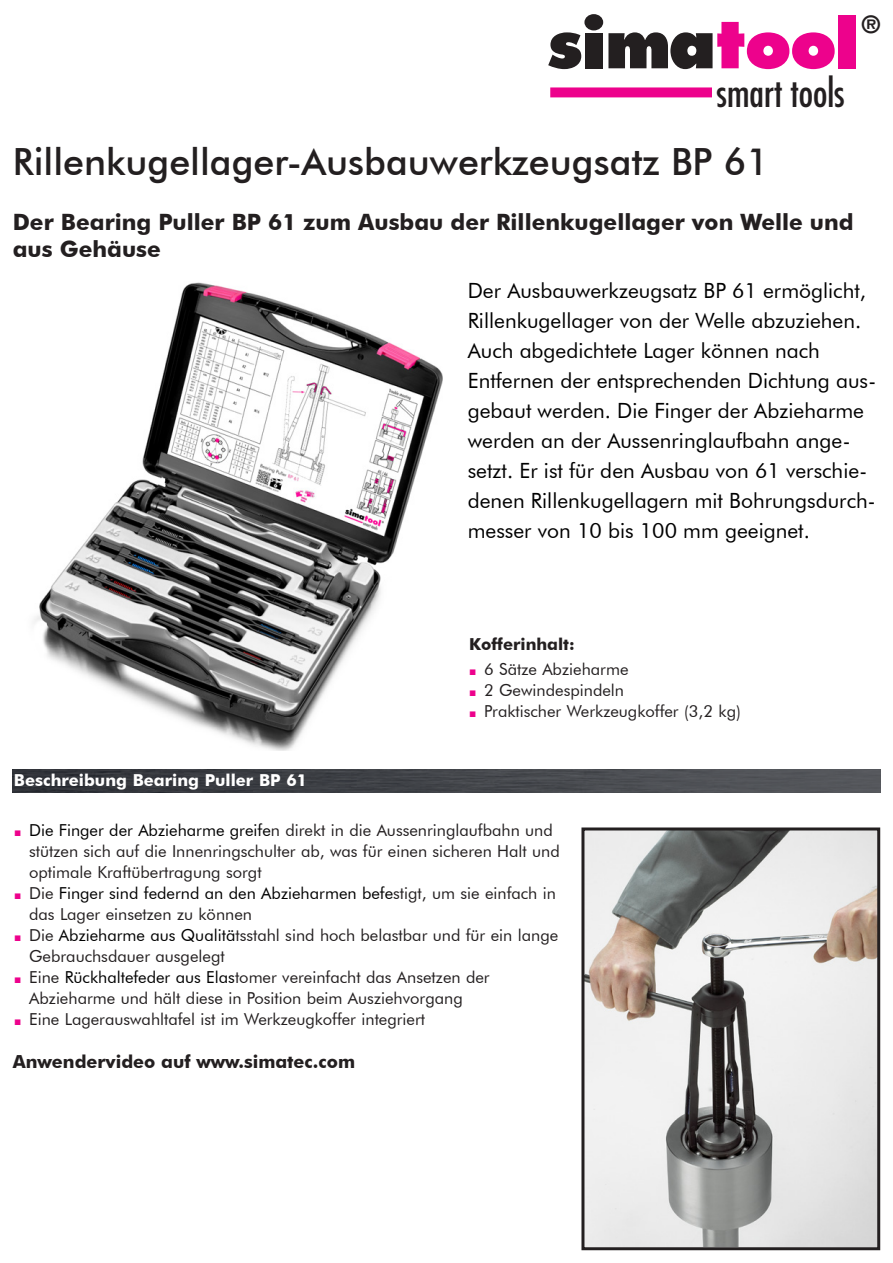
<style>
.page{position:relative;width:893px;height:1263px;background:#fff}
.page>*{position:absolute;margin:0;border:0;box-sizing:border-box;transform-origin:0 0}
.t1{font:condensed 38.1px "Futura";color:#231f20}
.t2{font:500 37.5px "Futura BT";color:#231f20}
.t3{font:700 23.1px "Futura";color:#231f20}
.t4{font:700 22.5px/27px "Futura BT";color:#231f20}
.t5{font:21px/30px "Futura BT";color:#000}
.t6{font:700 18px "Futura BT";color:#231f20}
.t7{font:16.5px/21px "Futura BT";color:#231f20}
.t8{font:700 16.5px "Futura BT";color:#fff}
.t9{font:700 16.5px "Futura BT";color:#231f20}
.s1{font-family:"Arial";font-size:12px;color:#ed028c}
.s2{color:#000}
</style>
<div class="page">
<div style="left:839px;top:15px;width:17px;height:53px;background:#ed028c"></div>
<svg style="left:548px;top:32px;width:33px;height:37px"></svg>
<div style="left:585px;top:33px;width:17px;height:35px;background:#231f20"></div>
<svg style="left:608px;top:22px;width:227px;height:47px"></svg>
<div style="left:550px;top:87px;width:162px;height:10px;background:#ed028c"></div>
<div style="left:584px;top:14px;width:19px;height:16px;background:#231f20;border-radius:50%"></div>
<img style="left:34px;top:282px;width:409px;height:468px">
<img style="left:585px;top:831px;width:291px;height:415px">
<div style="left:581px;top:827px;width:299px;height:423px;border:3px solid #231f20"></div>
<img style="left:13px;top:769px;width:867px;height:24px">
<p class="t1" style="left:717px;top:70px;width:130px">smart tools</p>
<p class="t3" style="left:862px;top:9px;width:20px">®</p>
<p class="t2" style="left:13px;top:139px;width:758px">Rillenkugellager-Ausbauwerkzeugsatz BP 61</p>
<p class="t4" style="left:13px;top:208px;width:842px">Der Bearing Puller BP 61 zum Ausbau der Rillenkugellager von Welle und aus Gehäuse</p>
<p class="t5" style="left:468px;top:275px;width:410px">Der Ausbauwerkzeugsatz BP 61 ermöglicht, Rillenkugellager von der Welle abzuziehen.<br>Auch abgedichtete Lager können nach Entfernen der entsprechenden Dichtung aus&shy;gebaut werden. Die Finger der Abzieharme werden an der Aussenringlaufbahn ange&shy;setzt. Er ist für den Ausbau von 61 verschie&shy;denen Rillenkugellagern mit Bohrungsdurch&shy;messer von 10 bis 100 mm geeignet.</p>
<p class="t8" style="left:14px;top:770px;width:295px">Beschreibung Bearing Puller BP 61</p>
<p class="t9" style="left:469px;top:634px;width:107px">Kofferinhalt:</p>
<p class="t7" style="left:469px;top:659px;width:161px"><span class="s1">■</span> 6 Sätze Abzieharme</p>
<p class="t7" style="left:469px;top:680px;width:156px"><span class="s1">■</span> 2 Gewindespindeln</p>
<p class="t7" style="left:469px;top:701px;width:273px"><span class="s1">■</span> Praktischer Werkzeugkoffer (3,2 kg)</p>
<p class="t7" style="left:29px;top:819px;width:532px;text-indent:-15px"><span class="s1">■</span> <span class="s2">Die Finger der Abzieharme greife</span>n direkt in die Aussenringlaufbahn und stützen sich auf die Innenringschulter ab, was für einen sicheren Halt und optimale Kraftübertragung sorgt</p>
<p class="t7" style="left:29px;top:882px;width:528px;text-indent:-15px"><span class="s1">■</span> Die <span class="s2">Finger sind federnd an den Abzieharmen befe</span>stigt, um sie einfach in das Lager einsetzen zu können</p>
<p class="t7" style="left:29px;top:924px;width:531px;text-indent:-15px"><span class="s1">■</span> Die <span class="s2">Abzieharme aus Qualitä</span>tsstahl sind hoch belastbar und für ein lange<br>Gebrauchsdauer ausgelegt</p>
<p class="t7" style="left:29px;top:966px;width:462px;text-indent:-15px"><span class="s1">■</span> Eine <span class="s2">Rückhaltefeder aus Elas</span>tomer vereinfacht das Ansetzen der<br>Abzieharme und hält diese in Position beim Ausziehvorgang</p>
<p class="t7" style="left:14px;top:1008px;width:412px"><span class="s1">■</span> Eine Lagerauswahltafel ist im Werkzeugkoffer integriert</p>
<p class="t6" style="left:13px;top:1050px;width:344px">Anwendervideo auf www.simatec.com</p>
</div>
